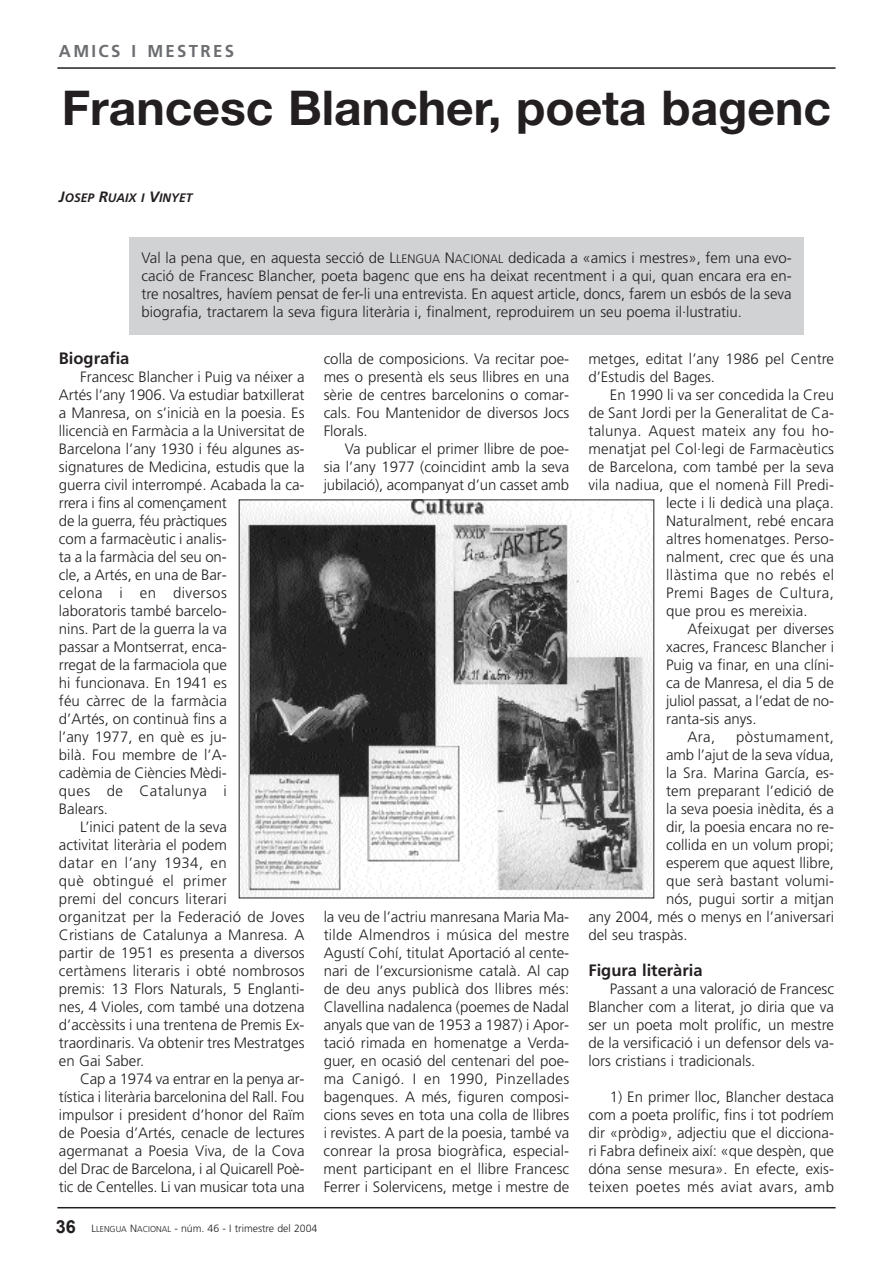
<style>
.page{position:relative;width:893px;height:1263px;background:#fff}
.page>*{position:absolute;margin:0;border:0;box-sizing:border-box;transform-origin:0 0}
.t1{font:700 48px "Helvetica Neue";color:#231f20}
.t2{font:700 17.25px "Frutiger LT Std";letter-spacing:.14em;color:#6c6d70}
.t3{font:700 16.5px "Frutiger LT Std";color:#231f20}
.t4{font:300 15px/18px "Frutiger LT Std";color:#231f20;text-align:justify}
.t5{font:300 15px "Frutiger LT Std";letter-spacing:.03em;color:#231f20}
.t6{font:300 15px "Frutiger LT Std";letter-spacing:.02em;color:#231f20}
.t7{font:italic 700 12.3px "Frutiger LT Std";color:#231f20}
.t8{font:300 10.5px "Frutiger LT Std";color:#231f20}
.s1{font-size:15px}
.s2{font-size:12.3px}
.s3{font-family:"Arial";font-weight:700;font-size:18px}
.s4{font-size:8.55px}
</style>
<div class="page">
<hr style="left:57px;top:1207px;width:779px;height:1px;background:#231f20">
<hr style="left:57px;top:67px;width:779px;height:2px;background:#231f20">
<img style="left:241px;top:502px;width:411px;height:394px">
<div style="left:130px;top:238px;width:674px;height:97px;background:#d1d2d4"></div>
<p class="t2" style="left:59px;top:41px;width:177px">AMICS I MESTRES</p>
<h1 class="t1" style="left:62px;top:78px;width:771px">Francesc Blancher, poeta bagenc</h1>
<p class="t7" style="left:59px;top:190px;width:135px"><span class="s1">J</span>OSEP <span class="s1">R</span>UAIX I <span class="s1">V</span>INYET</p>
<p class="t4" style="left:142px;top:249px;width:652px">Val la pena que, en aquesta secció de L<span class="s2">LENGUA</span> N<span class="s2">ACIONAL</span> dedicada a «amics i mestres», fem una evo&shy;cació de Francesc Blancher, poeta bagenc que ens ha deixat recentment i a qui, quan encara era en&shy;tre nosaltres, havíem pensat de fer-li una entrevista. En aquest article, doncs, farem un esbós de la seva biografia, tractarem la seva figura literària i, finalment, reproduirem un seu poema il·lustratiu.</p>
<p class="t3" style="left:59px;top:348px;width:72px">Biografia</p>
<p class="t4" style="left:80px;top:368px;width:226px">Francesc Blancher i Puig va néixer a</p>
<p class="t4" style="left:59px;top:386px;width:247px">Artés l’any 1906. Va estudiar batxillerat</p>
<p class="t4" style="left:59px;top:404px;width:247px">a Manresa, on s’inicià en la poesia. Es</p>
<p class="t4" style="left:59px;top:422px;width:247px">llicencià en Farmàcia a la Universitat de</p>
<p class="t4" style="left:59px;top:440px;width:247px">Barcelona l’any 1930 i féu algunes as-</p>
<p class="t4" style="left:59px;top:458px;width:247px">signatures de Medicina, estudis que la</p>
<p class="t4" style="left:59px;top:476px;width:247px">guerra civil interrompé. Acabada la ca-</p>
<p class="t4" style="left:59px;top:494px;width:169px">rrera i fins al començament</p>
<p class="t4" style="left:59px;top:512px;width:169px">de la guerra, féu pràctiques</p>
<p class="t4" style="left:59px;top:530px;width:169px">com a farmacèutic i analis-</p>
<p class="t4" style="left:59px;top:548px;width:169px">ta a la farmàcia del seu on-</p>
<p class="t4" style="left:59px;top:566px;width:169px">cle, a Artés, en una de Bar-</p>
<p class="t5" style="left:59px;top:584px;width:169px">celona i en diversos</p>
<p class="t4" style="left:59px;top:602px;width:169px">laboratoris també barcelo-</p>
<p class="t4" style="left:59px;top:620px;width:169px">nins. Part de la guerra la va</p>
<p class="t4" style="left:59px;top:638px;width:169px">passar a Montserrat, enca-</p>
<p class="t4" style="left:59px;top:656px;width:169px">rregat de la farmaciola que</p>
<p class="t4" style="left:59px;top:674px;width:169px">hi funcionava. En 1941 es</p>
<p class="t4" style="left:59px;top:692px;width:169px">féu càrrec de la farmàcia</p>
<p class="t4" style="left:59px;top:710px;width:169px">d’Artés, on continuà fins a</p>
<p class="t4" style="left:59px;top:728px;width:169px">l’any 1977, en què es ju-</p>
<p class="t4" style="left:59px;top:746px;width:169px">bilà. Fou membre de l’A-</p>
<p class="t4" style="left:59px;top:764px;width:169px">cadèmia de Ciències Mèdi-</p>
<p class="t5" style="left:59px;top:782px;width:169px">ques de Catalunya i</p>
<p class="t4" style="left:59px;top:800px;width:51px">Balears.</p>
<p class="t4" style="left:80px;top:818px;width:148px">L’inici patent de la seva</p>
<p class="t4" style="left:59px;top:836px;width:169px">activitat literària el podem</p>
<p class="t5" style="left:59px;top:854px;width:169px">datar en l’any 1934, en</p>
<p class="t5" style="left:59px;top:872px;width:169px">què obtingué el primer</p>
<p class="t4" style="left:59px;top:890px;width:169px">premi del concurs literari</p>
<p class="t4" style="left:59px;top:908px;width:247px">organitzat per la Federació de Joves</p>
<p class="t4" style="left:59px;top:926px;width:247px">Cristians de Catalunya a Manresa. A</p>
<p class="t4" style="left:59px;top:944px;width:247px">partir de 1951 es presenta a diversos</p>
<p class="t4" style="left:59px;top:962px;width:247px">certàmens literaris i obté nombrosos</p>
<p class="t4" style="left:59px;top:980px;width:247px">premis: 13 Flors Naturals, 5 Englanti-</p>
<p class="t4" style="left:59px;top:998px;width:247px">nes, 4 Violes, com també una dotzena</p>
<p class="t4" style="left:59px;top:1016px;width:247px">d’accèssits i una trentena de Premis Ex-</p>
<p class="t4" style="left:59px;top:1034px;width:247px">traordinaris. Va obtenir tres Mestratges</p>
<p class="t4" style="left:59px;top:1052px;width:87px">en Gai Saber.</p>
<p class="t4" style="left:80px;top:1070px;width:226px">Cap a 1974 va entrar en la penya ar-</p>
<p class="t4" style="left:59px;top:1088px;width:247px">tística i literària barcelonina del Rall. Fou</p>
<p class="t4" style="left:59px;top:1106px;width:247px">impulsor i president d’honor del Raïm</p>
<p class="t4" style="left:59px;top:1124px;width:247px">de Poesia d’Artés, cenacle de lectures</p>
<p class="t4" style="left:59px;top:1142px;width:247px">agermanat a Poesia Viva, de la Cova</p>
<p class="t4" style="left:59px;top:1160px;width:247px">del Drac de Barcelona, i al Quicarell Poè-</p>
<p class="t4" style="left:59px;top:1178px;width:247px">tic de Centelles. Li van musicar tota una</p>
<p class="t4" style="left:324px;top:350px;width:247px">colla de composicions. Va recitar poe&shy;mes o presentà els seus llibres en una sèrie de centres barcelonins o comar&shy;cals. Fou Mantenidor de diversos Jocs Florals.</p>
<p class="t4" style="left:324px;top:440px;width:247px;text-indent:21px">Va publicar el primer llibre de poe&shy;sia l’any 1977 (coincidint amb la seva jubilació), acompanyat d’un casset amb</p>
<p class="t4" style="left:324px;top:908px;width:247px">la veu de l’actriu manresana Maria Ma&shy;tilde Almendros i música del mestre Agustí Cohí, titulat Aportació al cente&shy;nari de l’excursionisme català. Al cap de deu anys publicà dos llibres més:<br>Clavellina nadalenca (poemes de Nadal anyals que van de 1953 a 1987) i Apor&shy;tació rimada en homenatge a Verda&shy;guer, en ocasió del centenari del poe&shy;ma Canigó. I en 1990, Pinzellades bagenques. A més, figuren composi&shy;cions seves en tota una colla de llibres i revistes. A part de la poesia, també va conrear la prosa biogràfica, especial&shy;ment participant en el llibre Francesc Ferrer i Solervicens, metge i mestre de</p>
<p class="t8" style="left:56px;top:1222px;width:263px"><span class="s3">36</span> L<span class="s4">LENGUA</span> N<span class="s4">ACIONAL</span> - núm. 46 - I trimestre del 2004</p>
<p class="t4" style="left:588px;top:350px;width:247px">metges, editat l’any 1986 pel Centre d’Estudis del Bages.</p>
<p class="t4" style="left:610px;top:386px;width:226px">En 1990 li va ser concedida la Creu</p>
<p class="t4" style="left:588px;top:404px;width:247px">de Sant Jordi per la Generalitat de Ca-</p>
<p class="t6" style="left:588px;top:422px;width:247px">talunya. Aquest mateix any fou ho-</p>
<p class="t4" style="left:588px;top:440px;width:247px">menatjat pel Col·legi de Farmacèutics</p>
<p class="t4" style="left:588px;top:458px;width:247px">de Barcelona, com també per la seva</p>
<p class="t4" style="left:588px;top:476px;width:247px">vila nadiua, que el nomenà Fill Predi-</p>
<p class="t4" style="left:666px;top:494px;width:169px">lecte i li dedicà una plaça.</p>
<p class="t4" style="left:666px;top:512px;width:169px">Naturalment, rebé encara</p>
<p class="t4" style="left:666px;top:530px;width:169px">altres homenatges. Perso-</p>
<p class="t4" style="left:666px;top:548px;width:169px">nalment, crec que és una</p>
<p class="t5" style="left:666px;top:566px;width:169px">llàstima que no rebés el</p>
<p class="t5" style="left:666px;top:584px;width:169px">Premi Bages de Cultura,</p>
<p class="t4" style="left:666px;top:602px;width:143px">que prou es mereixia.</p>
<p class="t4" style="left:687px;top:620px;width:148px">Afeixugat per diverses</p>
<p class="t4" style="left:666px;top:638px;width:169px">xacres, Francesc Blancher i</p>
<p class="t4" style="left:666px;top:656px;width:169px">Puig va finar, en una clíni-</p>
<p class="t4" style="left:666px;top:674px;width:169px">ca de Manresa, el dia 5 de</p>
<p class="t4" style="left:666px;top:692px;width:169px">juliol passat, a l’edat de no-</p>
<p class="t4" style="left:666px;top:710px;width:92px">ranta-sis anys.</p>
<p class="t4" style="left:687px;top:728px;width:29px">Ara,</p>
<p class="t5" style="left:736px;top:728px;width:99px">pòstumament,</p>
<p class="t4" style="left:666px;top:746px;width:169px">amb l’ajut de la seva vídua,</p>
<p class="t4" style="left:666px;top:764px;width:169px">la Sra. Marina García, es-</p>
<p class="t4" style="left:666px;top:782px;width:169px">tem preparant l’edició de</p>
<p class="t4" style="left:666px;top:800px;width:169px">la seva poesia inèdita, és a</p>
<p class="t4" style="left:666px;top:818px;width:169px">dir, la poesia encara no re-</p>
<p class="t4" style="left:666px;top:836px;width:169px">collida en un volum propi;</p>
<p class="t4" style="left:666px;top:854px;width:169px">esperem que aquest llibre,</p>
<p class="t4" style="left:666px;top:872px;width:169px">que serà bastant volumi-</p>
<p class="t4" style="left:666px;top:890px;width:169px">nós, pugui sortir a mitjan</p>
<p class="t4" style="left:588px;top:908px;width:247px">any 2004, més o menys en l’aniversari</p>
<p class="t4" style="left:588px;top:926px;width:101px">del seu traspàs.</p>
<p class="t3" style="left:588px;top:960px;width:116px">Figura literària</p>
<p class="t4" style="left:588px;top:980px;width:247px;text-indent:21px">Passant a una valoració de Francesc Blancher com a literat, jo diria que va ser un poeta molt prolífic, un mestre de la versificació i un defensor dels va&shy;lors cristians i tradicionals.</p>
<p class="t4" style="left:588px;top:1088px;width:247px;text-indent:21px">1) En primer lloc, Blancher destaca com a poeta prolífic, fins i tot podríem dir «pròdig», adjectiu que el dicciona&shy;ri Fabra defineix així: «que despèn, que dóna sense mesura». En efecte, exis&shy;teixen poetes més aviat avars, amb</p>
</div>
